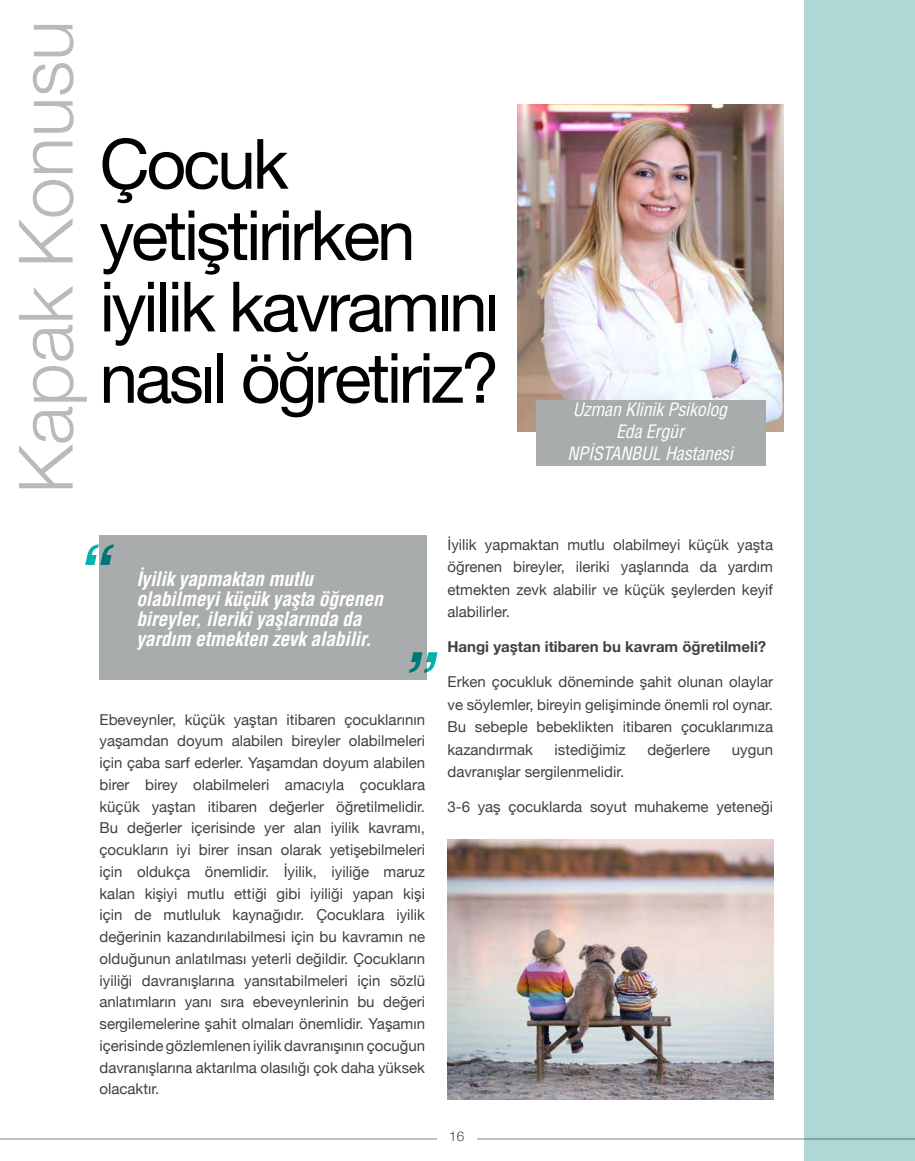
<style>
.page{position:relative;width:915px;height:1161px;background:#fff}
.page>*{position:absolute;margin:0;border:0;box-sizing:border-box;transform-origin:0 0}
.t1{font:300 75px "Helvetica Neue";color:#b8babc}
.t2{font:69.45px/71.4px "Helvetica Neue";letter-spacing:-.045em;color:#000}
.t3{font:italic 700 condensed 19.5px/20.1px "Helvetica LT Std";letter-spacing:-.01em;color:#fff}
.t4{font:italic condensed 18px/21.8px "Helvetica LT Std";letter-spacing:-.01em;color:#fff;text-align:center}
.t5{font:15px/21.8px "Helvetica Neue";color:#414042;text-align:justify}
.t6{font:700 15px "Helvetica Neue";color:#414042}
.t7{font:300 13.5px "Helvetica Neue";color:#414042}
</style>
<div class="page">
<hr style="left:0;top:1138px;width:437px;height:1px;background:#c0c2c4">
<hr style="left:477px;top:1138px;width:437px;height:1px;background:#c0c2c4">
<div style="left:804px;top:0;width:110px;height:1161px;background:#aed8d6"></div>
<div style="left:99px;top:535px;width:328px;height:145px;background:#a9acac"></div>
<svg style="left:85px;top:544px;width:29px;height:21px"></svg>
<svg style="left:409px;top:652px;width:28px;height:21px"></svg>
<img style="left:447px;top:840px;width:326px;height:259px">
<img style="left:517px;top:104px;width:265px;height:327px">
<div style="left:536px;top:400px;width:229px;height:66px;background:#a9acac"></div>
<h1 class="t1" style="left:-15px;top:494px;width:475px;rotate:-90deg">Kapak Konusu</h1>
<h2 class="t2" style="left:99px;top:132px;width:402px">Çocuk yetiştirirken iyilik kavramını nasıl öğretiriz?</h2>
<p class="t4" style="left:567px;top:399px;width:167px">Uzman Klinik Psikolog<br>Eda Ergür<br>NPİSTANBUL Hastanesi</p>
<h3 class="t3" style="left:136px;top:569px;width:248px">İyilik yapmaktan mutlu olabilmeyi küçük yaşta öğrenen bireyler, ileriki yaşlarında da yardım etmekten zevk alabilir.</h3>
<p class="t5" style="left:99px;top:709px;width:327px">Ebeveynler, küçük yaştan itibaren çocuklarının yaşamdan doyum alabilen bireyler olabilmeleri için çaba sarf ederler. Yaşamdan doyum alabilen birer birey olabilmeleri amacıyla çocuklara küçük yaştan itibaren değerler öğretilmelidir.<br>Bu değerler içerisinde yer alan iyilik kavramı, çocukların iyi birer insan olarak yetişebilmeleri için oldukça önemlidir. İyilik, iyiliğe maruz kalan kişiyi mutlu ettiği gibi iyiliği yapan kişi için de mutluluk kaynağıdır. Çocuklara iyilik değerinin kazandırılabilmesi için bu kavramın ne olduğunun anlatılması yeterli değildir. Çocukların iyiliği davranışlarına yansıtabilmeleri için sözlü anlatımların yanı sıra ebeveynlerinin bu değeri sergilemelerine şahit olmaları önemlidir. Yaşamın içerisinde gözlemlenen iyilik davranışının çocuğun davranışlarına aktarılma olasılığı çok daha yüksek olacaktır.</p>
<p class="t5" style="left:447px;top:534px;width:327px;line-height:22.5px">İyilik yapmaktan mutlu olabilmeyi küçük yaşta öğrenen bireyler, ileriki yaşlarında da yardım etmekten zevk alabilir ve küçük şeylerden keyif alabilirler.</p>
<p class="t6" style="left:447px;top:635px;width:320px">Hangi yaştan itibaren bu kavram öğretilmeli?</p>
<p class="t5" style="left:447px;top:672px;width:327px;line-height:22.5px">Erken çocukluk döneminde şahit olunan olaylar ve söylemler, bireyin gelişiminde önemli rol oynar.<br>Bu sebeple bebeklikten itibaren çocuklarımıza kazandırmak</p>
<p class="t5" style="left:554px;top:739px;width:73px">istediğimiz</p>
<p class="t5" style="left:647px;top:739px;width:64px">değerlere</p>
<p class="t5" style="left:731px;top:739px;width:43px">uygun</p>
<p class="t5" style="left:447px;top:762px;width:178px">davranışlar sergilenmelidir.</p>
<p class="t5" style="left:447px;top:797px;width:327px">3-6 yaş çocuklarda soyut muhakeme yeteneği</p>
<p class="t7" style="left:449px;top:1125px;width:16px">16</p>
</div>
